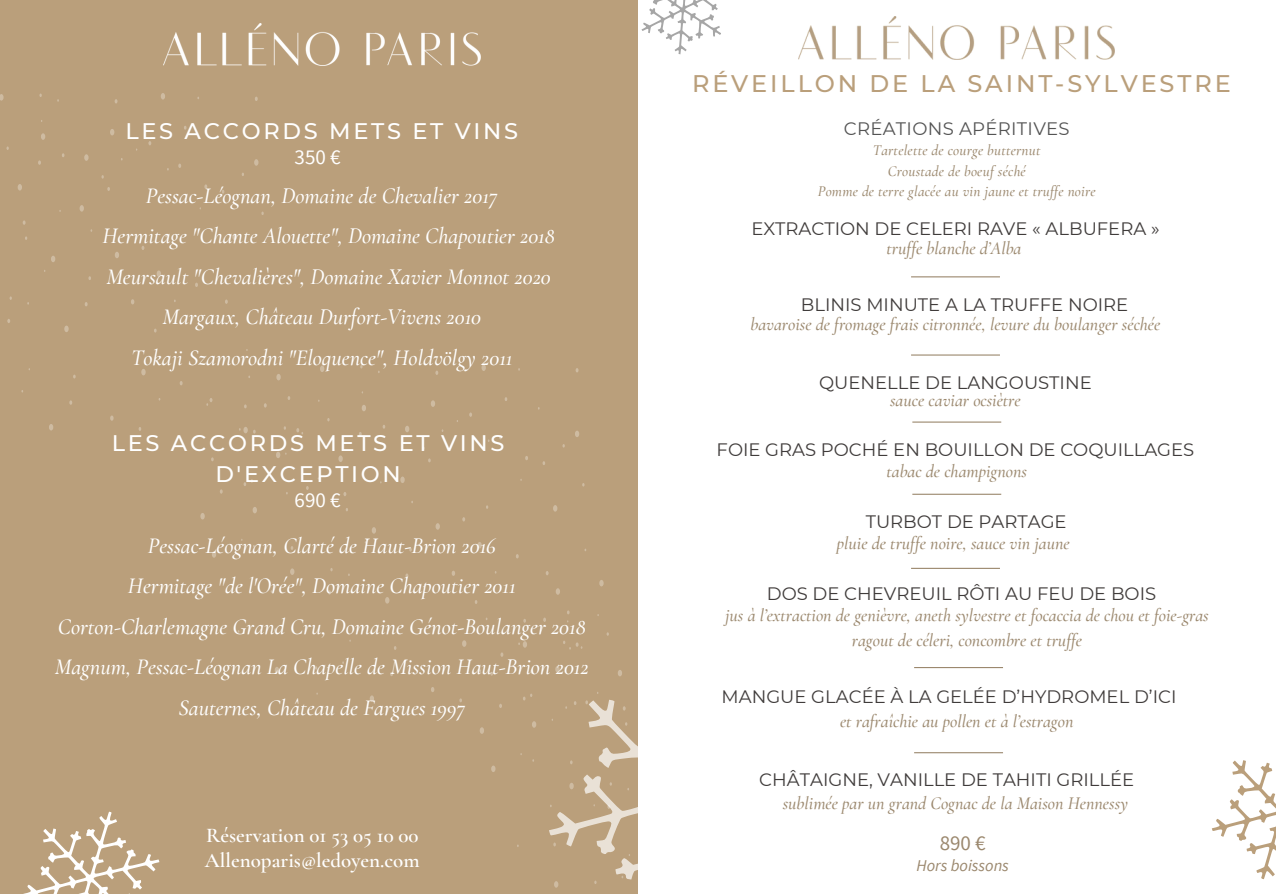
<style>
.page{position:relative;width:1276px;height:894px;background:#fff}
.page>*{position:absolute;margin:0;border:0;box-sizing:border-box;transform-origin:0 0}
.t1{font:500 24px "Montserrat";letter-spacing:.12em;color:#ba9f7b}
.t2{font:italic 500 22.5px/40.5px "Cormorant Garamond";color:#fff}
.t3{font:500 22.5px/31.5px "Montserrat";letter-spacing:.12em;color:#fff;text-align:center}
.t4{font:600 21px/24.8px "Cormorant Garamond";color:#fff}
.t5{font:21px "Source Sans Pro";color:#fff}
.t6{font:21px "Source Sans Pro";color:#9b886e}
.t7{font:italic 500 18px/24.8px "Cormorant Garamond";color:#9b886e;text-align:center}
.t8{font:18px "Montserrat";color:#403c3b}
.t9{font:18px "Montserrat";letter-spacing:.015em;color:#545454}
.t10{font:italic 16.5px "Source Sans Pro";color:#9b886e}
.t11{font:italic 500 15px/20.2px "Cormorant Garamond";letter-spacing:.015em;color:#9b886e;text-align:center}
</style>
<div class="page">
<div style="left:0;top:0;width:637px;height:893px;background:#ba9f7b"></div>
<svg style="left:637px;top:0;width:84px;height:66px"></svg>
<svg style="left:110px;top:415px;width:4px;height:5px"></svg>
<svg style="left:49px;top:424px;width:4px;height:6px"></svg>
<svg style="left:141px;top:369px;width:5px;height:6px"></svg>
<svg style="left:178px;top:163px;width:3px;height:5px"></svg>
<svg style="left:254px;top:159px;width:4px;height:7px"></svg>
<svg style="left:232px;top:233px;width:4px;height:7px"></svg>
<svg style="left:84px;top:154px;width:5px;height:7px"></svg>
<svg style="left:51px;top:256px;width:4px;height:6px"></svg>
<svg style="left:18px;top:184px;width:4px;height:6px"></svg>
<svg style="left:110px;top:129px;width:4px;height:6px"></svg>
<svg style="left:41px;top:133px;width:4px;height:7px"></svg>
<svg style="left:225px;top:299px;width:3px;height:5px"></svg>
<svg style="left:131px;top:299px;width:3px;height:5px"></svg>
<svg style="left:64px;top:325px;width:5px;height:7px"></svg>
<svg style="left:23px;top:220px;width:3px;height:5px"></svg>
<svg style="left:195px;top:282px;width:3px;height:5px"></svg>
<svg style="left:157px;top:270px;width:4px;height:7px"></svg>
<svg style="left:0;top:94px;width:4px;height:7px"></svg>
<svg style="left:161px;top:93px;width:4px;height:6px"></svg>
<svg style="left:204px;top:184px;width:3px;height:5px"></svg>
<svg style="left:115px;top:252px;width:4px;height:6px"></svg>
<svg style="left:80px;top:205px;width:4px;height:6px"></svg>
<svg style="left:275px;top:667px;width:4px;height:6px"></svg>
<svg style="left:431px;top:687px;width:3px;height:5px"></svg>
<svg style="left:390px;top:672px;width:3px;height:4px"></svg>
<svg style="left:370px;top:695px;width:4px;height:6px"></svg>
<svg style="left:462px;top:640px;width:4px;height:6px"></svg>
<svg style="left:499px;top:435px;width:3px;height:4px"></svg>
<svg style="left:206px;top:398px;width:6px;height:8px"></svg>
<svg style="left:575px;top:431px;width:4px;height:6px"></svg>
<svg style="left:553px;top:505px;width:4px;height:6px"></svg>
<svg style="left:405px;top:426px;width:4px;height:6px"></svg>
<svg style="left:200px;top:513px;width:5px;height:6px"></svg>
<svg style="left:372px;top:527px;width:4px;height:6px"></svg>
<svg style="left:359px;top:432px;width:3px;height:4px"></svg>
<svg style="left:338px;top:455px;width:5px;height:7px"></svg>
<svg style="left:469px;top:412px;width:3px;height:5px"></svg>
<svg style="left:276px;top:374px;width:5px;height:6px"></svg>
<svg style="left:431px;top:400px;width:4px;height:7px"></svg>
<svg style="left:362px;top:405px;width:4px;height:6px"></svg>
<svg style="left:290px;top:568px;width:4px;height:6px"></svg>
<svg style="left:212px;top:551px;width:4px;height:6px"></svg>
<svg style="left:451px;top:571px;width:4px;height:4px"></svg>
<svg style="left:385px;top:597px;width:4px;height:6px"></svg>
<svg style="left:477px;top:542px;width:4px;height:6px"></svg>
<svg style="left:320px;top:365px;width:4px;height:7px"></svg>
<svg style="left:481px;top:364px;width:5px;height:7px"></svg>
<svg style="left:296px;top:428px;width:7px;height:6px"></svg>
<svg style="left:276px;top:452px;width:10px;height:6px"></svg>
<svg style="left:252px;top:507px;width:5px;height:6px"></svg>
<svg style="left:239px;top:427px;width:17px;height:6px"></svg>
<svg style="left:243px;top:479px;width:10px;height:7px"></svg>
<svg style="left:525px;top:456px;width:3px;height:4px"></svg>
<svg style="left:435px;top:523px;width:5px;height:6px"></svg>
<svg style="left:400px;top:476px;width:4px;height:7px"></svg>
<svg style="left:1212px;top:760px;width:63px;height:120px"></svg>
<svg style="left:27px;top:811px;width:133px;height:82px"></svg>
<svg style="left:503px;top:615px;width:135px;height:278px"></svg>
<hr style="left:910px;top:354px;width:89px;height:1px;background:#9b886e">
<hr style="left:912px;top:421px;width:89px;height:1px;background:#9b886e">
<hr style="left:912px;top:493px;width:89px;height:1px;background:#9b886e">
<hr style="left:910px;top:276px;width:89px;height:1px;background:#9b886e">
<img style="left:164px;top:23px;width:316px;height:43px">
<img style="left:798px;top:16px;width:316px;height:43px">
<hr style="left:910px;top:567px;width:89px;height:1px;background:#9b886e">
<hr style="left:914px;top:666px;width:88px;height:2px;background:#9b886e">
<hr style="left:914px;top:752px;width:88px;height:1px;background:#9b886e">
<svg style="left:554px;top:880px;width:4px;height:7px"></svg>
<svg style="left:607px;top:804px;width:3px;height:4px"></svg>
<svg style="left:553px;top:842px;width:3px;height:4px"></svg>
<svg style="left:543px;top:617px;width:3px;height:4px"></svg>
<svg style="left:480px;top:727px;width:4px;height:6px"></svg>
<svg style="left:617px;top:669px;width:5px;height:7px"></svg>
<svg style="left:585px;top:700px;width:3px;height:4px"></svg>
<svg style="left:556px;top:588px;width:4px;height:6px"></svg>
<svg style="left:523px;top:618px;width:3px;height:4px"></svg>
<svg style="left:569px;top:782px;width:4px;height:7px"></svg>
<svg style="left:491px;top:765px;width:4px;height:6px"></svg>
<svg style="left:622px;top:706px;width:3px;height:4px"></svg>
<svg style="left:599px;top:580px;width:4px;height:6px"></svg>
<svg style="left:563px;top:640px;width:19px;height:9px"></svg>
<svg style="left:555px;top:665px;width:11px;height:7px"></svg>
<svg style="left:532px;top:721px;width:4px;height:6px"></svg>
<svg style="left:518px;top:641px;width:9px;height:6px"></svg>
<svg style="left:523px;top:693px;width:9px;height:7px"></svg>
<p class="t3" style="left:125px;top:115px;width:394px">LES ACCORDS METS ET VINS</p>
<p class="t5" style="left:294px;top:143px;width:47px">350 €</p>
<p class="t2" style="left:102px;top:175px;width:454px;text-indent:43px">Pessac-Léognan, Domaine de Chevalier 2017<br>Hermitage "Chante Alouette", Domaine Chapoutier 2018</p>
<p class="t2" style="left:106px;top:256px;width:446px">Meursault "Chevalières", Domaine Xavier Monnot 2020</p>
<p class="t2" style="left:162px;top:296px;width:320px">Margaux, Château Durfort-Vivens 2010</p>
<p class="t2" style="left:131px;top:337px;width:383px">Tokaji Szamorodni "Eloquence", Holdvölgy 2011</p>
<p class="t3" style="left:112px;top:426px;width:394px">LES ACCORDS METS ET VINS<br>D'EXCEPTION</p>
<p class="t5" style="left:294px;top:486px;width:47px">690 €</p>
<p class="t2" style="left:55px;top:525px;width:535px;text-align:center">Pessac-Léognan, Clarté de Haut-Brion 2016<br>Hermitage "de l'Orée", Domaine Chapoutier 2011<br>Corton-Charlemagne Grand Cru, Domaine Génot-Boulanger 2018<br>Magnum, Pessac-Léognan La Chapelle de Mission Haut-Brion 2012<br>Sauternes, Château de Fargues 1997</p>
<p class="t4" style="left:205px;top:822px;width:216px">Réservation 01 53 05 10 00<br>Allenoparis@ledoyen.com</p>
<p class="t1" style="left:692px;top:69px;width:540px">RÉVEILLON DE LA SAINT-SYLVESTRE</p>
<p class="t9" style="left:843px;top:118px;width:227px">CRÉATIONS APÉRITIVES</p>
<p class="t11" style="left:817px;top:140px;width:279px">Tartelette de courge butternut<br>Croustade de boeuf séché<br>Pomme de terre glacée au vin jaune et truffe noire</p>
<p class="t8" style="left:751px;top:218px;width:409px">EXTRACTION DE CELERI RAVE « ALBUFERA »</p>
<p class="t7" style="left:886px;top:236px;width:136px">truffe blanche d’Alba</p>
<p class="t8" style="left:800px;top:293px;width:329px">BLINIS MINUTE A LA TRUFFE NOIRE</p>
<p class="t7" style="left:750px;top:312px;width:411px">bavaroise de fromage frais citronnée, levure du boulanger séchée</p>
<p class="t8" style="left:819px;top:371px;width:274px">QUENELLE DE LANGOUSTINE</p>
<p class="t7" style="left:890px;top:387px;width:132px">sauce caviar ocsiètre</p>
<p class="t8" style="left:716px;top:438px;width:479px">FOIE GRAS POCHÉ EN BOUILLON DE COQUILLAGES</p>
<p class="t7" style="left:886px;top:458px;width:142px">tabac de champignons</p>
<p class="t8" style="left:865px;top:510px;width:202px">TURBOT DE PARTAGE</p>
<p class="t7" style="left:836px;top:530px;width:234px">pluie de truffe noire, sauce vin jaune</p>
<p class="t8" style="left:766px;top:582px;width:391px">DOS DE CHEVREUIL RÔTI AU FEU DE BOIS</p>
<p class="t7" style="left:725px;top:603px;width:485px">jus à l’extraction de genièvre, aneth sylvestre et focaccia de chou et foie-gras ragout de céleri, concombre et truffe</p>
<p class="t8" style="left:721px;top:685px;width:456px">MANGUE GLACÉE À LA GELÉE D’HYDROMEL D’ICI</p>
<p class="t7" style="left:839px;top:708px;width:235px">et rafraîchie au pollen et à l’estragon</p>
<p class="t8" style="left:759px;top:768px;width:376px">CHÂTAIGNE, VANILLE DE TAHITI GRILLÉE</p>
<p class="t7" style="left:782px;top:791px;width:347px">sublimée par un grand Cognac de la Maison Hennessy</p>
<p class="t6" style="left:939px;top:829px;width:47px">890 €</p>
<p class="t10" style="left:916px;top:854px;width:94px">Hors boissons</p>
</div>
